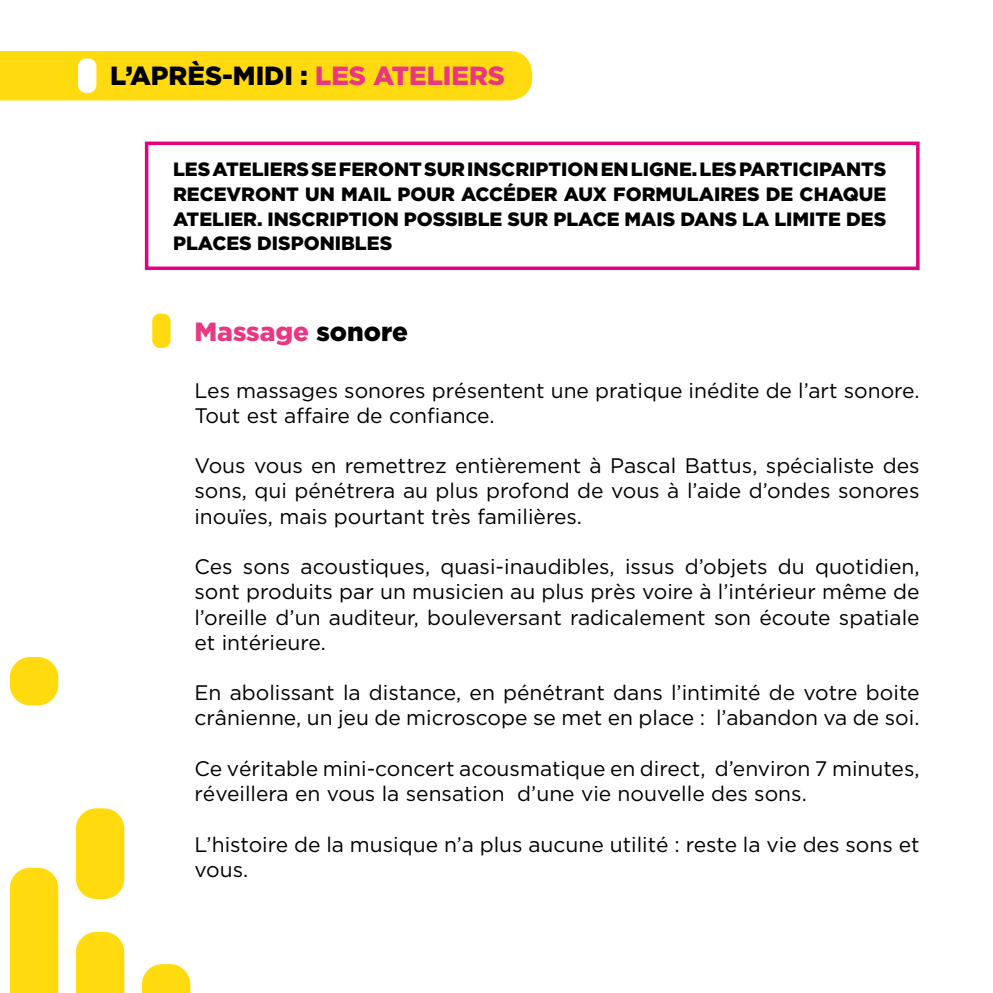
<style>
.page{position:relative;width:993px;height:993px;background:#fff}
.page>*{position:absolute;margin:0;border:0;box-sizing:border-box;transform-origin:0 0}
.t1{font:900 26.25px "Gotham";color:#000}
.t2{font:900 26.25px "Gotham";color:#e83881}
.t3{font:21px/25.2px "Gotham";color:#000}
.t4{font:900 19.25px/24.5px "Gotham";color:#000;text-align:justify}
.s1{color:#e83881}
.s2{color:#000}
</style>
<div class="page">
<div style="left:76px;top:808px;width:48px;height:90px;background:#ffda0f;border-radius:20px"></div>
<div style="left:10px;top:656px;width:48px;height:49px;background:#ffda0f;border-radius:20px"></div>
<svg style="left:142px;top:964px;width:48px;height:28px"></svg>
<svg style="left:76px;top:931px;width:48px;height:61px;background:#ffdc20"></svg>
<div style="left:10px;top:867px;width:48px;height:125px;background:#ffda0f"></div>
<div style="left:0;top:51px;width:532px;height:49px;background:#ffda0f"></div>
<div style="left:78px;top:58px;width:18px;height:35px;background:#fff;border-radius:8px"></div>
<div style="left:152px;top:313px;width:18px;height:35px;background:#ffda0f;border-radius:8px"></div>
<div style="left:145px;top:141px;width:774px;height:129px;border:4px solid #e6007d"></div>
<p class="t1" style="left:110px;top:61px;width:396px">L’APRÈS-MIDI : <span class="s1">LES ATELIERS</span></p>
<p class="t4" style="left:173px;top:157px;width:714px">LES ATELIERS SE FERONT SUR INSCRIPTION EN LIGNE. LES PARTICIPANTS RECEVRONT UN MAIL POUR ACCÉDER AUX FORMULAIRES DE CHAQUE ATELIER. INSCRIPTION POSSIBLE SUR PLACE MAIS DANS LA LIMITE DES PLACES DISPONIBLES</p>
<p class="t2" style="left:194px;top:316px;width:215px">Massage <span class="s2">sonore</span></p>
<p class="t3" style="left:194px;top:377px;width:726px">Les massages sonores présentent une pratique inédite de l’art sonore.<br>Tout est affaire de confiance.</p>
<p class="t3" style="left:194px;top:453px;width:726px;text-align:justify">Vous vous en remettrez entièrement à Pascal Battus, spécialiste des sons, qui pénétrera au plus profond de vous à l’aide d’ondes sonores inouïes, mais pourtant très familières.</p>
<p class="t3" style="left:194px;top:554px;width:726px;text-align:justify">Ces sons acoustiques, quasi-inaudibles, issus d’objets du quotidien, sont produits par un musicien au plus près voire à l’intérieur même de l’oreille d’un auditeur, bouleversant radicalement son écoute spatiale et intérieure.</p>
<p class="t3" style="left:194px;top:680px;width:726px">En abolissant la distance, en pénétrant dans l’intimité de votre boite crânienne, un jeu de microscope se met en place : l’abandon va de soi.</p>
<p class="t3" style="left:194px;top:755px;width:726px">Ce véritable mini-concert acousmatique en direct, d’environ 7 minutes, réveillera en vous la sensation d’une vie nouvelle des sons.</p>
<p class="t3" style="left:194px;top:831px;width:726px">L’histoire de la musique n’a plus aucune utilité : reste la vie des sons et vous.</p>
</div>
